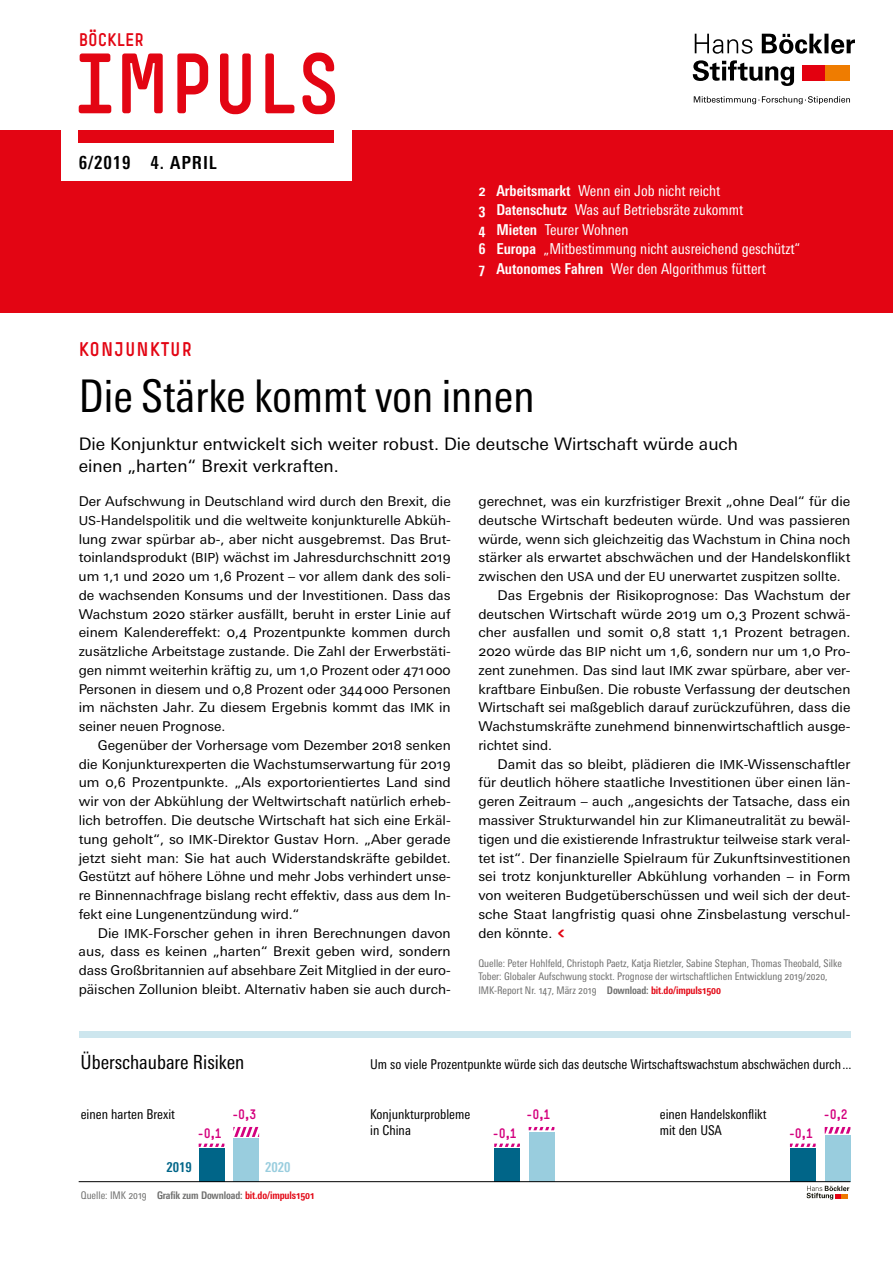
<style>
.page{position:relative;width:893px;height:1263px;background:#fff}
.page>*{position:absolute;margin:0;border:0;box-sizing:border-box;transform-origin:0 0}
.t1{font:84px "Simple HBS";color:#e30513}
.t2{font:condensed 45px "Univers Next Pro";color:#000}
.t3{font:condensed 19.5px "Univers Next Pro";color:#000}
.t4{font:19.5px "Simple HBS";letter-spacing:.05em;color:#e30513}
.t5{font:700 condensed 18px "Univers Next Pro";letter-spacing:.05em;color:#000}
.t6{font:18px "Simple HBS";color:#e30513}
.t7{font:17.25px/22.5px "Univers Next Pro";color:#000}
.t8{font:condensed 15px/19.5px "Univers Next Pro";color:#fff}
.t9{font:13.5px/18.8px "Univers Next Pro";color:#000;text-align:justify}
.t10{font:condensed 13.5px/16.2px "Univers Next Pro";color:#000}
.t11{font:13.5px "Simple HBS";color:#d4007e}
.t12{font:700 condensed 13.5px "Univers Next Pro";color:#006588}
.t13{font:700 condensed 13.5px "Univers Next Pro";color:#99cdde}
.t14{font:condensed 10.5px/13.5px "Univers Next Pro";color:#6f6f6e}
.t15{font:700 condensed 10.5px "Univers Next Pro";letter-spacing:-.01em;color:#6f6f6e}
.s1{font-weight:700}
.s2{font-size:12.45px}
.s3{font-family:"Simple HBS";font-size:18px;color:#e30513}
.s4{font-weight:700;color:#e30513}
.s5{font-weight:400}
.s6{color:#e30513}
</style>
<div class="page">
<div style="left:0;top:130px;width:893px;height:183px;background:#e30513"></div>
<div style="left:62px;top:128px;width:290px;height:53px;background:#fff"></div>
<svg style="left:695px;top:34px;width:160px;height:20px"></svg>
<div style="left:802px;top:65px;width:24px;height:15px;background:#e3000f"></div>
<div style="left:826px;top:65px;width:24px;height:15px;background:#ef7c00"></div>
<svg style="left:694px;top:96px;width:156px;height:8px"></svg>
<svg style="left:693px;top:60px;width:101px;height:26px"></svg>
<div style="left:79px;top:130px;width:255px;height:12px;background:#e30513"></div>
<div style="left:199px;top:1148px;width:25px;height:34px;background:#006588"></div>
<div style="left:233px;top:1138px;width:26px;height:44px;background:#99cdde"></div>
<div style="left:494px;top:1148px;width:26px;height:34px;background:#006588"></div>
<div style="left:529px;top:1132px;width:25px;height:50px;background:#99cdde"></div>
<div style="left:790px;top:1148px;width:26px;height:34px;background:#006588"></div>
<div style="left:825px;top:1135px;width:25px;height:47px;background:#99cdde"></div>
<svg style="left:199px;top:1143px;width:25px;height:4px"></svg>
<svg style="left:494px;top:1143px;width:26px;height:4px"></svg>
<svg style="left:790px;top:1143px;width:26px;height:4px"></svg>
<svg style="left:529px;top:1127px;width:25px;height:3px"></svg>
<svg style="left:233px;top:1127px;width:26px;height:10px"></svg>
<svg style="left:825px;top:1127px;width:25px;height:6px"></svg>
<div style="left:79px;top:1031px;width:771px;height:7px;background:#cde6ee"></div>
<svg style="left:807px;top:1186px;width:42px;height:13px"></svg>
<hr style="left:79px;top:1181px;width:771px;height:1px;background:#000">
<h3 class="t6" style="left:79px;top:29px;width:67px">BÖCKLER</h3>
<h1 class="t1" style="left:75px;top:36px;width:266px">IMPULS</h1>
<h3 class="t5" style="left:79px;top:152px;width:140px">6/2019 4. April</h3>
<p class="t8" style="left:478px;top:180px;width:323px"><span class="s1">2 Arbeitsmarkt</span> Wenn ein Job nicht reicht<br><span class="s1">3 Datenschutz</span> Was auf Betriebsräte zukommt<br><span class="s1">4 Mieten</span> Teurer Wohnen<br><span class="s1">6 Europa</span> „Mitbestimmung nicht ausreichend geschützt“ <span class="s1">7 Autonomes Fahren</span> Wer den Algorithmus füttert</p>
<h3 class="t4" style="left:79px;top:338px;width:115px">KONJUNKTUR</h3>
<h2 class="t2" style="left:79px;top:370px;width:457px">Die Stärke kommt von innen</h2>
<p class="t7" style="left:79px;top:433px;width:661px">Die Konjunktur entwickelt sich weiter robust. Die deutsche Wirtschaft würde auch einen „harten“ Brexit verkraften.</p>
<p class="t9" style="left:478px;top:492px;width:374px">gerechnet, was ein kurzfristiger Brexit „ohne Deal“ für die</p>
<p class="t9" style="left:478px;top:511px;width:374px">deutsche Wirtschaft bedeuten würde. Und was passieren</p>
<p class="t9" style="left:478px;top:529px;width:374px">würde, wenn sich gleichzeitig das Wachstum in China noch</p>
<p class="t9" style="left:478px;top:548px;width:374px">stärker als erwartet abschwächen und der Handelskonflikt</p>
<p class="t9" style="left:478px;top:567px;width:364px">zwischen den <span class="s2">USA</span> und der <span class="s2">EU</span> unerwartet zuspitzen sollte.</p>
<p class="t9" style="left:497px;top:586px;width:354px">Das Ergebnis der Risikoprognose: Das Wachstum der</p>
<p class="t9" style="left:478px;top:605px;width:374px">deutschen Wirtschaft würde 2019 um 0,3 Prozent schwä-</p>
<p class="t9" style="left:478px;top:623px;width:374px">cher ausfallen und somit 0,8 statt 1,1 Prozent betragen.</p>
<p class="t9" style="left:478px;top:642px;width:374px">2020 würde das <span class="s2">BIP</span> nicht um 1,6, sondern nur um 1,0 Pro-</p>
<p class="t9" style="left:478px;top:661px;width:374px">zent zunehmen. Das sind laut <span class="s2">IMK</span> zwar spürbare, aber ver-</p>
<p class="t9" style="left:478px;top:679px;width:374px">kraftbare Einbußen. Die robuste Verfassung der deutschen</p>
<p class="t9" style="left:478px;top:698px;width:374px">Wirtschaft sei maßgeblich darauf zurückzuführen, dass die</p>
<p class="t9" style="left:478px;top:717px;width:374px">Wachstumskräfte zunehmend binnenwirtschaftlich ausge-</p>
<p class="t9" style="left:478px;top:736px;width:75px">richtet sind.</p>
<p class="t9" style="left:497px;top:754px;width:354px">Damit das so bleibt, plädieren die <span class="s2">IMK</span>-Wissenschaftler</p>
<p class="t9" style="left:478px;top:773px;width:374px">für deutlich höhere staatliche Investitionen über einen län-</p>
<p class="t9" style="left:478px;top:792px;width:374px">geren Zeitraum – auch „angesichts der Tatsache, dass ein</p>
<p class="t9" style="left:478px;top:811px;width:374px">massiver Strukturwandel hin zur Klimaneutralität zu bewäl-</p>
<p class="t9" style="left:478px;top:829px;width:374px">tigen und die existierende Infrastruktur teilweise stark veral-</p>
<p class="t9" style="left:478px;top:848px;width:374px">tet ist“. Der finanzielle Spielraum für Zukunftsinvestitionen</p>
<p class="t9" style="left:478px;top:867px;width:374px">sei trotz konjunktureller Abkühlung vorhanden – in Form</p>
<p class="t9" style="left:478px;top:886px;width:374px">von weiteren Budgetüberschüssen und weil sich der deut-</p>
<p class="t9" style="left:478px;top:904px;width:374px">sche Staat langfristig quasi ohne Zinsbelastung verschul-</p>
<p class="t9" style="left:478px;top:923px;width:94px">den könnte.<span class="s3">&lt;</span></p>
<p class="t14" style="left:478px;top:956px;width:365px">Quelle: Peter Hohlfeld, Christoph Paetz, Katja Rietzler, Sabine Stephan, Thomas Theobald, Silke<br>Tober: Globaler Aufschwung stockt. Prognose der wirtschaftlichen Entwicklung 2019/2020,<br>IMK-Report Nr. 147, März 2019 <span class="s1">Download:</span> <span class="s4">bit.do/impuls1500</span></p>
<p class="t9" style="left:79px;top:492px;width:374px">Der Aufschwung in Deutschland wird durch den Brexit, die <span class="s2">US</span>-Handelspolitik und die weltweite konjunkturelle Abküh&shy;lung zwar spürbar ab-, aber nicht ausgebremst. Das Brut&shy;toinlandsprodukt (<span class="s2">BIP</span>) wächst im Jahresdurchschnitt 2019 um 1,1 und 2020 um 1,6 Prozent – vor allem dank des soli&shy;de wachsenden Konsums und der Investitionen. Dass das Wachstum 2020 stärker ausfällt, beruht in erster Linie auf einem Kalendereffekt: 0,4 Prozentpunkte kommen durch zusätzliche Arbeitstage zustande. Die Zahl der Erwerbstäti&shy;gen nimmt weiterhin kräftig zu, um 1,0 Prozent oder 471000<br>Personen in diesem und 0,8 Prozent oder 344000 Personen im nächsten Jahr. Zu diesem Ergebnis kommt das <span class="s2">IMK</span> in seiner neuen Prognose.</p>
<p class="t9" style="left:79px;top:736px;width:374px;text-indent:19px">Gegenüber der Vorhersage vom Dezember 2018 senken die Konjunkturexperten die Wachstumserwartung für 2019 um 0,6 Prozentpunkte. „Als exportorientiertes Land sind wir von der Abkühlung der Weltwirtschaft natürlich erheb&shy;lich betroffen. Die deutsche Wirtschaft hat sich eine Erkäl&shy;tung geholt“, so <span class="s2">IMK</span>-Direktor Gustav Horn. „Aber gerade jetzt sieht man: Sie hat auch Widerstandskräfte gebildet.<br>Gestützt auf höhere Löhne und mehr Jobs verhindert unse&shy;re Binnennachfrage bislang recht effektiv, dass aus dem In&shy;fekt eine Lungenentzündung wird.“</p>
<p class="t9" style="left:79px;top:923px;width:374px;text-indent:19px">Die <span class="s2">IMK</span>-Forscher gehen in ihren Berechnungen davon aus, dass es keinen „harten“ Brexit geben wird, sondern dass Großbritannien auf absehbare Zeit Mitglied in der euro&shy;päischen Zollunion bleibt. Alternativ haben sie auch durch-</p>
<h3 class="t3" style="left:81px;top:1050px;width:165px">Überschaubare Risiken</h3>
<p class="t10" style="left:370px;top:1056px;width:483px">Um so viele Prozentpunkte würde sich das deutsche Wirtschaftswachstum abschwächen durch...</p>
<p class="t10" style="left:81px;top:1106px;width:96px">einen harten Brexit</p>
<p class="t11" style="left:198px;top:1125px;width:25px">-0,1</p>
<p class="t11" style="left:232px;top:1107px;width:25px">-0,3</p>
<p class="t10" style="left:370px;top:1106px;width:102px">Konjunkturprobleme in China</p>
<p class="t12" style="left:166px;top:1159px;width:27px">2019</p>
<p class="t13" style="left:265px;top:1159px;width:27px">2020</p>
<p class="t15" style="left:81px;top:1188px;width:235px"><span class="s5">Quelle: IMK 2019</span> Grafik zum Download: <span class="s6">bit.do/impuls1501</span></p>
<p class="t11" style="left:493px;top:1126px;width:25px">-0,1</p>
<p class="t11" style="left:527px;top:1107px;width:25px">-0,1</p>
<p class="t10" style="left:660px;top:1106px;width:108px">einen Handelskonflikt mit den USA</p>
<p class="t11" style="left:789px;top:1125px;width:25px">-0,1</p>
<p class="t11" style="left:824px;top:1107px;width:25px">-0,2</p>
</div>
